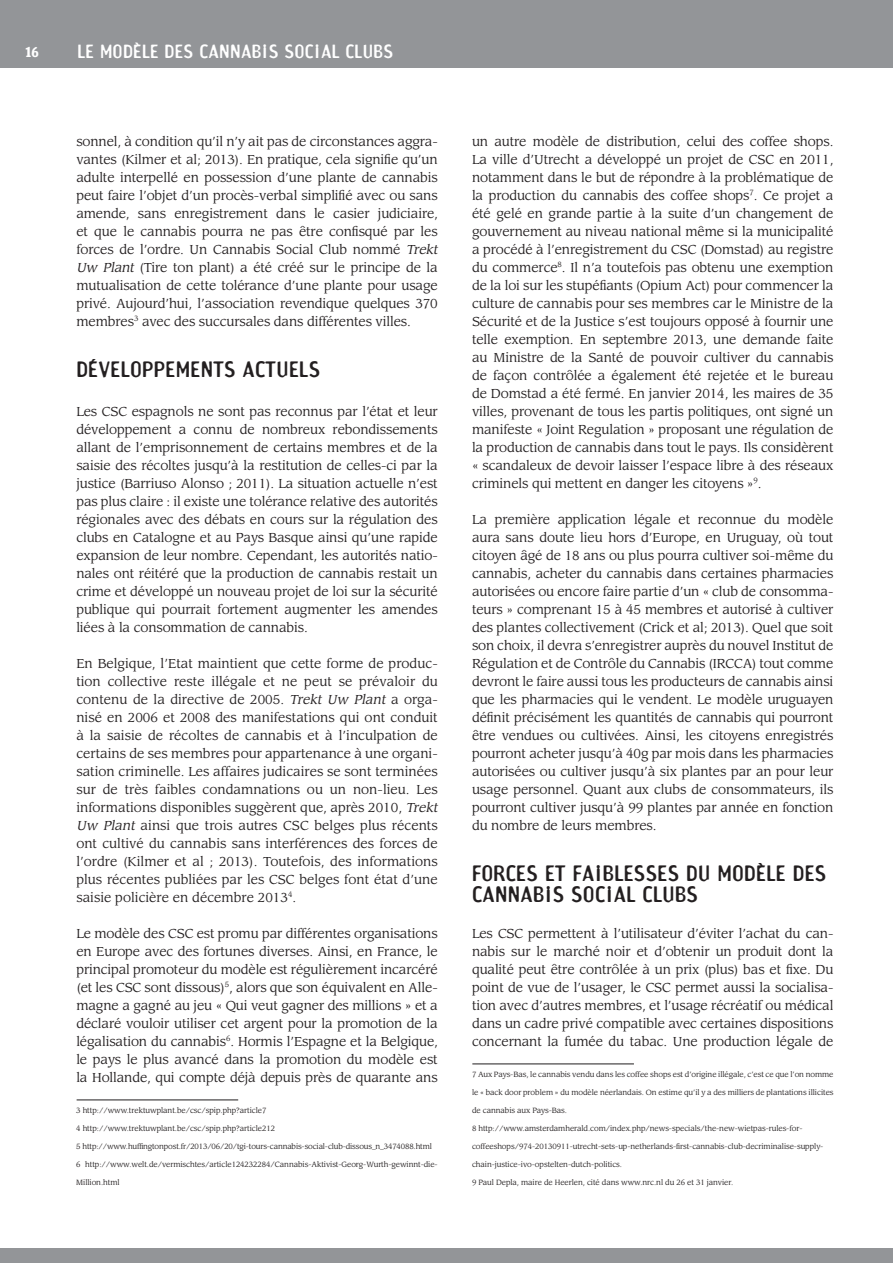
<style>
.page{position:relative;width:893px;height:1263px;background:#fff}
.page>*{position:absolute;margin:0;border:0;box-sizing:border-box;transform-origin:0 0}
.sous_titre_1_ligne{font:21px/21px "Amoebia Sans";letter-spacing:.02em;color:#231f20}
.t1{font:18px "Amoebia Sans";letter-spacing:.02em;color:#fff}
.t2{font:700 13.5px "Amoebia";color:#fff}
.texte_courant{font:12.75px/18px "Leawood";letter-spacing:-.01em;color:#231f20;text-align:justify}
.Note_Bas_de_page{font:7.5px "Leawood";letter-spacing:-.01em;color:#231f20}
.s1{font-style:italic}
</style>
<div class="page">
<div style="left:0;top:0;width:893px;height:68px;background:#939598"></div>
<div style="left:0;top:1249px;width:893px;height:14px;background:#939598"></div>
<hr style="left:77px;top:1100px;width:161px;height:1px;background:#201d1e">
<hr style="left:472px;top:1064px;width:162px;height:1px;background:#201d1e">
<p class="t2" style="left:26px;top:45px;width:15px">16</p>
<p class="t1" style="left:77px;top:41px;width:317px">LE MODÈLE DES CANNABIS SOCIAL CLUBS</p>
<p class="texte_courant" style="left:76px;top:132px;width:366px;text-align:left">sonnel, à condition qu’il n’y ait pas de circonstances aggra&shy;vantes (Kilmer et al; 2013). En pratique, cela signifie qu’un adulte interpellé en possession d’une plante de cannabis peut faire l’objet d’un procès-verbal simplifié avec ou sans amende, sans enregistrement dans le casier judiciaire, et que le cannabis pourra ne pas être confisqué par les forces de l’ordre. Un Cannabis Social Club nommé <span class="s1">Trekt Uw Plant</span> (Tire ton plant) a été créé sur le principe de la mutualisation de cette tolérance d’une plante pour usage privé. Aujourd’hui, l’association revendique quelques 370 membres<sup>3</sup> avec des succursales dans différentes villes.</p>
<p class="sous_titre_1_ligne" style="left:76px;top:358px;width:245px">DÉVELOPPEMENTS ACTUELS</p>
<p class="texte_courant" style="left:76px;top:402px;width:363px">Les CSC espagnols ne sont pas reconnus par l’état et leur développement a connu de nombreux rebondissements allant de l’emprisonnement de certains membres et de la saisie des récoltes jusqu’à la restitution de celles-ci par la justice (Barriuso Alonso ; 2011). La situation actuelle n’est pas plus claire : il existe une tolérance relative des autorités régionales avec des débats en cours sur la régulation des clubs en Catalogne et au Pays Basque ainsi qu’une rapide expansion de leur nombre. Cependant, les autorités natio&shy;nales ont réitéré que la production de cannabis restait un crime et développé un nouveau projet de loi sur la sécurité publique qui pourrait fortement augmenter les amendes liées à la consommation de cannabis.</p>
<p class="texte_courant" style="left:76px;top:654px;width:366px;text-align:left">En Belgique, l’Etat maintient que cette forme de produc&shy;tion collective reste illégale et ne peut se prévaloir du contenu de la directive de 2005. <span class="s1">Trekt Uw Plant</span> a orga&shy;nisé en 2006 et 2008 des manifestations qui ont conduit à la saisie de récoltes de cannabis et à l’inculpation de certains de ses membres pour appartenance à une organi&shy;sation criminelle. Les affaires judicaires se sont terminées sur de très faibles condamnations ou un non-lieu. Les informations disponibles suggèrent que, après 2010, <span class="s1">Trekt Uw Plant</span> ainsi que trois autres CSC belges plus récents ont cultivé du cannabis sans interférences des forces de l’ordre (Kilmer et al ; 2013). Toutefois, des informations plus récentes publiées par les CSC belges font état d’une saisie policière en décembre 2013<sup>4</sup>.</p>
<p class="texte_courant" style="left:76px;top:924px;width:363px">Le modèle des CSC est promu par différentes organisations en Europe avec des fortunes diverses. Ainsi, en France, le principal promoteur du modèle est régulièrement incarcéré (et les CSC sont dissous)<sup>5</sup>, alors que son équivalent en Alle&shy;magne a gagné au jeu « Qui veut gagner des millions » et a déclaré vouloir utiliser cet argent pour la promotion de la légalisation du cannabis<sup>6</sup>. Hormis l’Espagne et la Belgique, le pays le plus avancé dans la promotion du modèle est la Hollande, qui compte déjà depuis près de quarante ans</p>
<p class="Note_Bas_de_page" style="left:76px;top:1106px;width:192px">3 http://www.trektuwplant.be/csc/spip.php?article7</p>
<p class="Note_Bas_de_page" style="left:76px;top:1124px;width:200px">4 http://www.trektuwplant.be/csc/spip.php?article212</p>
<p class="Note_Bas_de_page" style="left:76px;top:1142px;width:357px">5 http://www.huffingtonpost.fr/2013/06/20/tgi-tours-cannabis-social-club-dissous_n_3474088.html</p>
<p class="Note_Bas_de_page" style="left:76px;top:1160px;width:363px">6 http://www.welt.de/vermischtes/article124232284/Cannabis-Aktivist-Georg-Wurth-gewinnt-die-</p>
<p class="Note_Bas_de_page" style="left:76px;top:1178px;width:45px">Million.html</p>
<p class="texte_courant" style="left:472px;top:132px;width:363px">un autre modèle de distribution, celui des coffee shops.<br>La ville d’Utrecht a développé un projet de CSC en 2011, notamment dans le but de répondre à la problématique de la production du cannabis des coffee shops<sup>7</sup>. Ce projet a été gelé en grande partie à la suite d’un changement de gouvernement au niveau national même si la municipalité a procédé à l’enregistrement du CSC (Domstad) au registre du commerce<sup>8</sup>. Il n’a toutefois pas obtenu une exemption de la loi sur les stupéfiants (Opium Act) pour commencer la culture de cannabis pour ses membres car le Ministre de la Sécurité et de la Justice s’est toujours opposé à fournir une telle exemption. En septembre 2013, une demande faite au Ministre de la Santé de pouvoir cultiver du cannabis de façon contrôlée a également été rejetée et le bureau de Domstad a été fermé. En janvier 2014, les maires de 35 villes, provenant de tous les partis politiques, ont signé un manifeste « Joint Regulation » proposant une régulation de la production de cannabis dans tout le pays. Ils considèrent « scandaleux de devoir laisser l’espace libre à des réseaux criminels qui mettent en danger les citoyens »<sup>9</sup>.</p>
<p class="texte_courant" style="left:472px;top:510px;width:363px">La première application légale et reconnue du modèle aura sans doute lieu hors d’Europe, en Uruguay, où tout citoyen âgé de 18 ans ou plus pourra cultiver soi-même du cannabis, acheter du cannabis dans certaines pharmacies autorisées ou encore faire partie d’un « club de consomma&shy;teurs » comprenant 15 à 45 membres et autorisé à cultiver des plantes collectivement (Crick et al; 2013). Quel que soit son choix, il devra s’enregistrer auprès du nouvel Institut de Régulation et de Contrôle du Cannabis (IRCCA) tout comme devront le faire aussi tous les producteurs de cannabis ainsi que les pharmacies qui le vendent. Le modèle uruguayen définit précisément les quantités de cannabis qui pourront être vendues ou cultivées. Ainsi, les citoyens enregistrés pourront acheter jusqu’à 40g par mois dans les pharmacies autorisées ou cultiver jusqu’à six plantes par an pour leur usage personnel. Quant aux clubs de consommateurs, ils pourront cultiver jusqu’à 99 plantes par année en fonction du nombre de leurs membres.</p>
<p class="sous_titre_1_ligne" style="left:472px;top:862px;width:356px">FORCES ET FAIBLESSES DU MODÈLE DES<br>CANNABIS SOCIAL CLUBS</p>
<p class="texte_courant" style="left:472px;top:924px;width:363px">Les CSC permettent à l’utilisateur d’éviter l’achat du can&shy;nabis sur le marché noir et d’obtenir un produit dont la qualité peut être contrôlée à un prix (plus) bas et fixe. Du point de vue de l’usager, le CSC permet aussi la socialisa&shy;tion avec d’autres membres, et l’usage récréatif ou médical dans un cadre privé compatible avec certaines dispositions concernant la fumée du tabac. Une production légale de</p>
<p class="Note_Bas_de_page" style="left:472px;top:1070px;width:363px">7 Aux Pays-Bas, le cannabis vendu dans les coffee shops est d’origine illégale, c’est ce que l’on nomme</p>
<p class="Note_Bas_de_page" style="left:472px;top:1088px;width:363px">le « back door problem » du modèle néerlandais. On estime qu’il y a des milliers de plantations illicites</p>
<p class="Note_Bas_de_page" style="left:472px;top:1106px;width:97px">de cannabis aux Pays-Bas.</p>
<p class="Note_Bas_de_page" style="left:472px;top:1124px;width:332px">8 http://www.amsterdamherald.com/index.php/news-specials/the-new-wietpas-rules-for-</p>
<p class="Note_Bas_de_page" style="left:472px;top:1142px;width:353px">coffeeshops/974-20130911-utrecht-sets-up-netherlands-first-cannabis-club-decriminalise-supply-</p>
<p class="Note_Bas_de_page" style="left:472px;top:1160px;width:152px">chain-justice-ivo-opstelten-dutch-politics.</p>
<p class="Note_Bas_de_page" style="left:472px;top:1178px;width:263px">9 Paul Depla, maire de Heerlen, cité dans www.nrc.nl du 26 et 31 janvier.</p>
</div>
